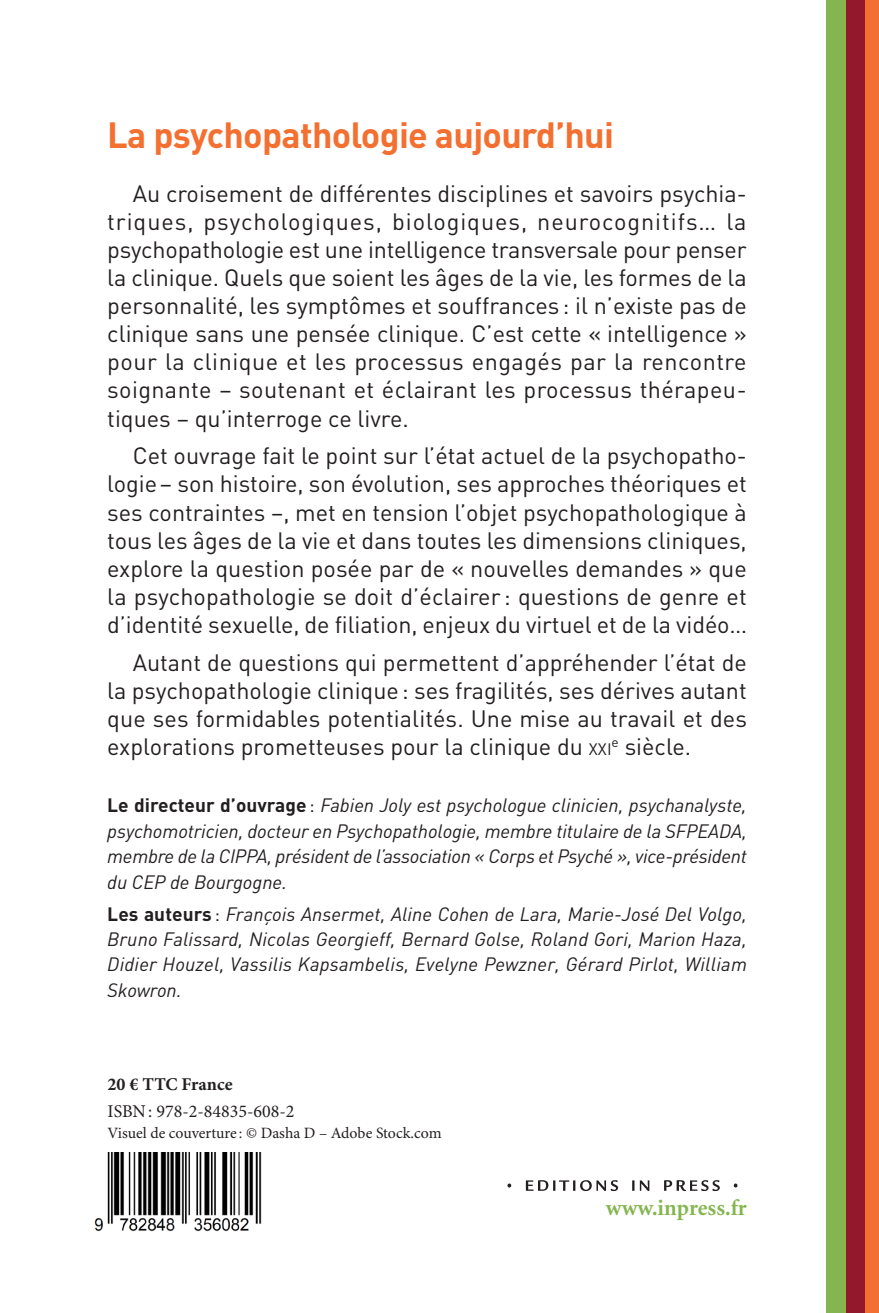
<style>
.page{position:relative;width:879px;height:1313px;background:#fff}
.page>*{position:absolute;margin:0;border:0;box-sizing:border-box;transform-origin:0 0}
.t1{font:700 36px "DIN";letter-spacing:-.02em;color:#f37031}
.texte{font:23.4px/28.1px "DIN";color:#231f20;text-align:justify}
.t2{font:700 22.5px "Minion";color:#84b54f}
.texte-2{font:italic 19.12px/25.4px "DIN";letter-spacing:-.005em;color:#231f20;text-align:justify}
.t3{font:18px "Minion Pro";color:#231f20}
.t4{font:700 18px "Minion Pro";color:#231f20}
.t5{font:15.75px "Minion Pro";letter-spacing:-.005em;color:#231f20}
.s1{font-size:16.43px}
.s2{font-weight:700;font-style:normal}
.s3{font-style:normal}
</style>
<div class="page">
<div style="left:864px;top:0;width:14px;height:1313px;background:#f37031"></div>
<div style="left:844px;top:0;width:20px;height:1313px;background:#93182c"></div>
<div style="left:825px;top:0;width:19px;height:1313px;background:#84b54f"></div>
<img style="left:507px;top:1180px;width:231px;height:11px">
<img style="left:94px;top:1153px;width:168px;height:79px">
<p class="t1" style="left:107px;top:111px;width:508px">La psychopathologie aujourd’hui</p>
<p class="texte" style="left:107px;top:179px;width:641px;text-indent:26px">Au croisement de différentes disciplines et savoirs psychia&shy;triques, psychologiques, biologiques, neurocognitifs… la psychopathologie est une intelligence transversale pour penser la clinique. Quels que soient les âges de la vie, les formes de la personnalité, les symptômes et souffrances : il n’existe pas de clinique sans une pensée clinique. C’est cette « intelligence » pour la clinique et les processus engagés par la rencontre soignante – soutenant et éclairant les processus thérapeu&shy;tiques – qu’interroge ce livre.</p>
<p class="texte" style="left:107px;top:441px;width:641px;text-indent:26px">Cet ouvrage fait le point sur l’état actuel de la psychopatho&shy;logie– son histoire, son évolution, ses approches théoriques et ses contraintes –, met en tension l’objet psychopathologique à tous les âges de la vie et dans toutes les dimensions cliniques, explore la question posée par de « nouvelles demandes » que la psychopathologie se doit d’éclairer : questions de genre et d’identité sexuelle, de filiation, enjeux du virtuel et de la vidéo…</p>
<p class="texte" style="left:107px;top:648px;width:641px;text-indent:26px">Autant de questions qui permettent d’appréhender l’état de la psychopathologie clinique: ses fragilités, ses dérives autant que ses formidables potentialités. Une mise au travail et des explorations prometteuses pour la clinique du <span class="s1">xxi</span><sup>e</sup> siècle.</p>
<p class="texte-2" style="left:107px;top:792px;width:641px"><span class="s2">Le directeur d’ouvrage</span><span class="s3">:</span> Fabien Joly est psychologue clinicien, psychanalyste, psychomotricien, docteur en Psychopathologie, membre titulaire de la SFPEADA, membre de la CIPPA, président de l’association « Corps et Psyché », vice-président du CEP de Bourgogne.</p>
<p class="texte-2" style="left:107px;top:900px;width:641px"><span class="s2">Les auteurs</span> <span class="s3">:</span> François Ansermet, Aline Cohen de Lara, Marie-José Del Volgo, Bruno Falissard, Nicolas Georgieff, Bernard Golse, Roland Gori, Marion Haza, Didier Houzel, Vassilis Kapsambelis, Evelyne Pewzner, Gérard Pirlot, William Skowron.</p>
<p class="t4" style="left:108px;top:1071px;width:126px">20 € TTC France</p>
<p class="t3" style="left:108px;top:1100px;width:188px">ISBN: 978-2-84835-608-2</p>
<p class="t5" style="left:108px;top:1123px;width:335px">Visuel de couverture : © Dasha D – Adobe Stock.com</p>
<p class="t2" style="left:606px;top:1196px;width:142px">www.inpress.fr</p>
</div>
